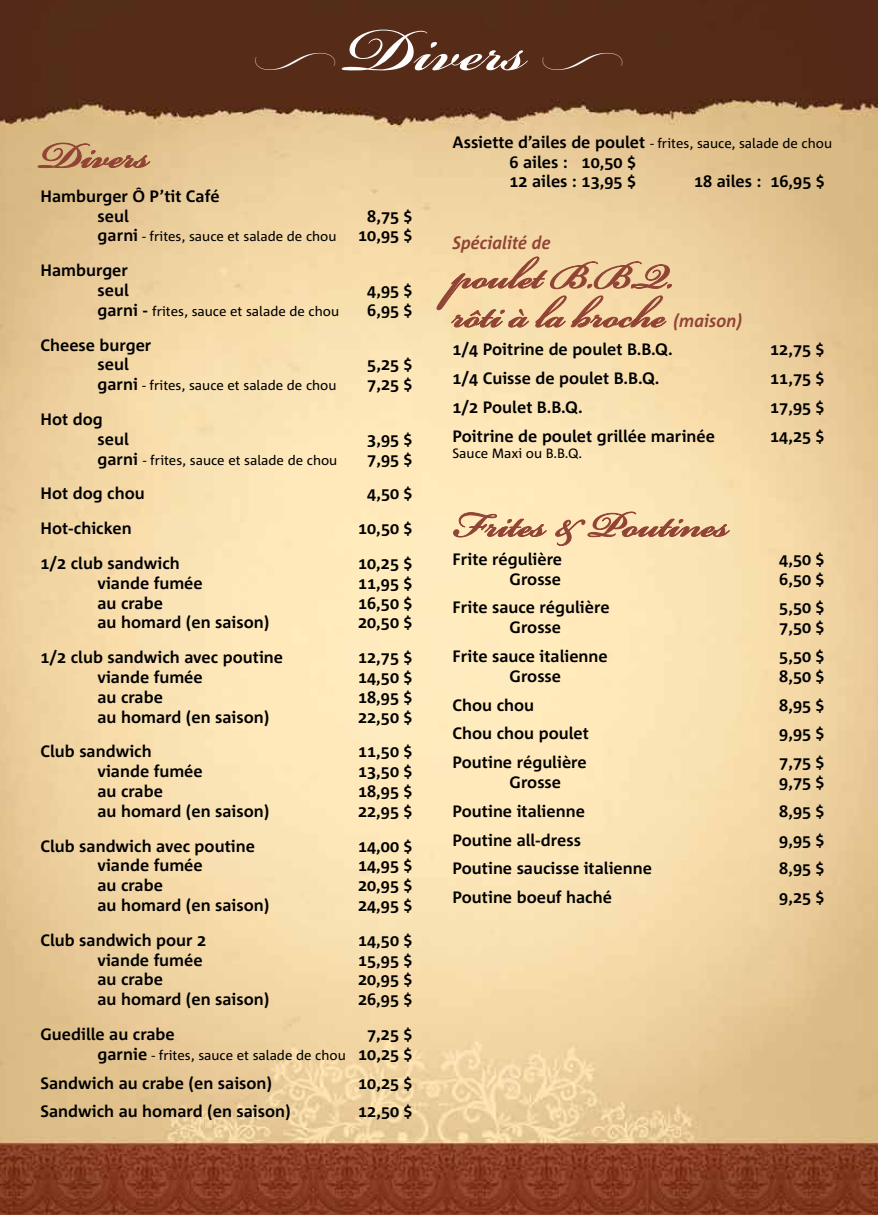
<style>
.page{position:relative;width:878px;height:1215px;background:#fff}
.page>*{position:absolute;margin:0;border:0;box-sizing:border-box;transform-origin:0 0}
.t1{font:90px "Bickham Script MM 700";color:#fff}
.t2{font:54px/39px "Bickham Script MM 700";color:#914436}
.t3{font:36px "Bickham Script MM Or 700";color:#fff}
.t4{font:italic 700 18px "Corpid";color:#914436;scale:.95 1}
.t5{font:700 16.5px/19.8px "Corpid";color:#000}
.t6{font:13.5px "Corpid";color:#000}
.s1{font-weight:700;font-size:16.5px}
</style>
<div class="page">
<img style="left:0;top:0;width:878px;height:1215px">
<svg style="left:37px;top:143px;width:113px;height:25px;background:#cba174"></svg>
<svg style="left:436px;top:256px;width:236px;height:72px;background:#e5c195"></svg>
<svg style="left:453px;top:512px;width:93px;height:26px;background:#e5c39c"></svg>
<svg style="left:554px;top:512px;width:175px;height:34px;background:#e9caa0"></svg>
<h2 class="t2" style="left:40px;top:138px;width:110px">Divers</h2>
<p class="t5" style="left:98px;top:186px;width:123px;text-indent:-57px">Hamburger Ô P’tit Café seul</p>
<h1 class="t1" style="left:346px;top:2px;width:182px">Divers</h1>
<h3 class="t3" style="left:253px;top:43px;width:86px">0</h3>
<h3 class="t3" style="left:540px;top:43px;width:86px">0</h3>
<p class="t5" style="left:367px;top:206px;width:47px">8,75 $</p>
<p class="t6" style="left:452px;top:136px;width:381px"><span class="s1">Assiette d’ailes de poulet</span> - frites, sauce, salade de chou</p>
<p class="t5" style="left:509px;top:152px;width:128px">6 ailes : 10,50 $<br>12 ailes : 13,95 $</p>
<p class="t5" style="left:694px;top:172px;width:132px">18 ailes : 16,95 $</p>
<p class="t6" style="left:98px;top:229px;width:240px"><span class="s1">garni</span> - frites, sauce et salade de chou</p>
<p class="t5" style="left:358px;top:226px;width:56px">10,95 $</p>
<p class="t5" style="left:40px;top:261px;width:90px;text-align:right">Hamburger seul</p>
<p class="t5" style="left:367px;top:281px;width:47px">4,95 $</p>
<p class="t6" style="left:97px;top:304px;width:243px"><span class="s1">garni -</span> frites, sauce et salade de chou</p>
<p class="t5" style="left:367px;top:300px;width:47px">6,95 $</p>
<p class="t5" style="left:97px;top:335px;width:55px;text-indent:-57px">Cheese burger seul</p>
<p class="t5" style="left:367px;top:355px;width:47px">5,25 $</p>
<p class="t6" style="left:97px;top:378px;width:240px"><span class="s1">garni</span> - frites, sauce et salade de chou</p>
<p class="t5" style="left:367px;top:375px;width:47px">7,25 $</p>
<p class="t5" style="left:97px;top:410px;width:33px;text-indent:-57px">Hot dog seul</p>
<p class="t5" style="left:367px;top:429px;width:47px">3,95 $</p>
<p class="t6" style="left:97px;top:453px;width:241px"><span class="s1">garni</span> - frites, sauce et salade de chou</p>
<p class="t5" style="left:367px;top:449px;width:47px">7,95 $</p>
<p class="t5" style="left:40px;top:484px;width:106px">Hot dog chou</p>
<p class="t5" style="left:367px;top:484px;width:47px">4,50 $</p>
<p class="t5" style="left:40px;top:519px;width:93px">Hot-chicken</p>
<p class="t5" style="left:358px;top:519px;width:56px">10,50 $</p>
<p class="t5" style="left:40px;top:554px;width:141px">1/2 club sandwich</p>
<p class="t5" style="left:358px;top:554px;width:56px">10,25 $</p>
<p class="t5" style="left:97px;top:573px;width:107px">viande fumée</p>
<p class="t5" style="left:358px;top:573px;width:56px">11,95 $</p>
<p class="t5" style="left:97px;top:593px;width:67px">au crabe</p>
<p class="t5" style="left:358px;top:593px;width:56px">16,50 $</p>
<p class="t5" style="left:97px;top:613px;width:173px">au homard (en saison)</p>
<p class="t5" style="left:358px;top:613px;width:56px">20,50 $</p>
<p class="t5" style="left:40px;top:648px;width:244px">1/2 club sandwich avec poutine</p>
<p class="t5" style="left:358px;top:648px;width:56px">12,75 $</p>
<p class="t5" style="left:97px;top:668px;width:107px">viande fumée</p>
<p class="t5" style="left:358px;top:668px;width:56px">14,50 $</p>
<p class="t5" style="left:97px;top:687px;width:67px">au crabe</p>
<p class="t5" style="left:358px;top:687px;width:56px">18,95 $</p>
<p class="t5" style="left:97px;top:707px;width:173px">au homard (en saison)</p>
<p class="t5" style="left:358px;top:707px;width:56px">22,50 $</p>
<p class="t5" style="left:40px;top:742px;width:113px">Club sandwich</p>
<p class="t5" style="left:358px;top:742px;width:56px">11,50 $</p>
<p class="t5" style="left:97px;top:762px;width:107px">viande fumée</p>
<p class="t5" style="left:358px;top:762px;width:56px">13,50 $</p>
<p class="t5" style="left:97px;top:782px;width:67px">au crabe</p>
<p class="t5" style="left:358px;top:782px;width:56px">18,95 $</p>
<p class="t5" style="left:97px;top:801px;width:173px">au homard (en saison)</p>
<p class="t5" style="left:358px;top:801px;width:56px">22,95 $</p>
<p class="t5" style="left:40px;top:836px;width:216px">Club sandwich avec poutine</p>
<p class="t5" style="left:358px;top:836px;width:56px">14,00 $</p>
<p class="t5" style="left:97px;top:856px;width:107px">viande fumée</p>
<p class="t5" style="left:358px;top:856px;width:56px">14,95 $</p>
<p class="t5" style="left:97px;top:876px;width:67px">au crabe</p>
<p class="t5" style="left:358px;top:876px;width:56px">20,95 $</p>
<p class="t5" style="left:97px;top:896px;width:173px">au homard (en saison)</p>
<p class="t5" style="left:358px;top:896px;width:56px">24,95 $</p>
<p class="t5" style="left:40px;top:930px;width:167px">Club sandwich pour 2</p>
<p class="t5" style="left:358px;top:930px;width:56px">14,50 $</p>
<p class="t5" style="left:97px;top:950px;width:107px">viande fumée</p>
<p class="t5" style="left:358px;top:950px;width:56px">15,95 $</p>
<p class="t5" style="left:97px;top:970px;width:67px">au crabe</p>
<p class="t5" style="left:358px;top:970px;width:56px">20,95 $</p>
<p class="t5" style="left:97px;top:990px;width:173px">au homard (en saison)</p>
<p class="t5" style="left:358px;top:990px;width:56px">26,95 $</p>
<p class="t5" style="left:40px;top:1025px;width:136px">Guedille au crabe</p>
<p class="t5" style="left:367px;top:1025px;width:47px">7,25 $</p>
<p class="t6" style="left:97px;top:1048px;width:317px"><span class="s1">garnie</span> - frites, sauce et salade de chou <span class="s1">10,25 $</span></p>
<p class="t5" style="left:40px;top:1073px;width:233px">Sandwich au crabe (en saison)</p>
<p class="t5" style="left:358px;top:1073px;width:56px">10,25 $</p>
<p class="t5" style="left:40px;top:1102px;width:252px">Sandwich au homard (en saison)</p>
<p class="t5" style="left:358px;top:1102px;width:56px">12,50 $</p>
<p class="t4" style="left:452px;top:233px;width:105px">Spécialité de</p>
<h2 class="t2" style="left:452px;top:259px;width:223px">poulet B.B.Q. rôti à la broche</h2>
<p class="t4" style="left:673px;top:311px;width:74px">(maison)</p>
<p class="t5" style="left:452px;top:340px;width:222px">1/4 Poitrine de poulet B.B.Q.</p>
<p class="t5" style="left:770px;top:340px;width:56px">12,75 $</p>
<p class="t5" style="left:452px;top:369px;width:208px">1/4 Cuisse de poulet B.B.Q.</p>
<p class="t5" style="left:770px;top:369px;width:56px">11,75 $</p>
<p class="t5" style="left:452px;top:398px;width:132px">1/2 Poulet B.B.Q.</p>
<p class="t5" style="left:770px;top:398px;width:56px">17,95 $</p>
<p class="t5" style="left:452px;top:426px;width:264px">Poitrine de poulet grillée marinée</p>
<p class="t5" style="left:770px;top:426px;width:56px">14,25 $</p>
<p class="t6" style="left:452px;top:446px;width:131px">Sauce Maxi ou B.B.Q.</p>
<h2 class="t2" style="left:452px;top:507px;width:277px">Frites &amp; Poutines</h2>
<p class="t5" style="left:452px;top:549px;width:111px">Frite régulière</p>
<p class="t5" style="left:779px;top:549px;width:47px">4,50 $</p>
<p class="t5" style="left:509px;top:569px;width:53px">Grosse</p>
<p class="t5" style="left:779px;top:569px;width:47px">6,50 $</p>
<p class="t5" style="left:452px;top:598px;width:159px">Frite sauce régulière</p>
<p class="t5" style="left:779px;top:598px;width:47px">5,50 $</p>
<p class="t5" style="left:509px;top:618px;width:53px">Grosse</p>
<p class="t5" style="left:779px;top:618px;width:47px">7,50 $</p>
<p class="t5" style="left:452px;top:647px;width:157px">Frite sauce italienne</p>
<p class="t5" style="left:779px;top:647px;width:47px">5,50 $</p>
<p class="t5" style="left:509px;top:666px;width:53px">Grosse</p>
<p class="t5" style="left:779px;top:666px;width:47px">8,50 $</p>
<p class="t5" style="left:452px;top:695px;width:83px">Chou chou</p>
<p class="t5" style="left:779px;top:695px;width:47px">8,95 $</p>
<p class="t5" style="left:452px;top:724px;width:138px">Chou chou poulet</p>
<p class="t5" style="left:779px;top:724px;width:47px">9,95 $</p>
<p class="t5" style="left:452px;top:753px;width:136px">Poutine régulière</p>
<p class="t5" style="left:779px;top:753px;width:47px">7,75 $</p>
<p class="t5" style="left:509px;top:773px;width:53px">Grosse</p>
<p class="t5" style="left:779px;top:773px;width:47px">9,75 $</p>
<p class="t5" style="left:452px;top:801px;width:134px">Poutine italienne</p>
<p class="t5" style="left:779px;top:801px;width:47px">8,95 $</p>
<p class="t5" style="left:452px;top:830px;width:130px">Poutine all-dress</p>
<p class="t5" style="left:779px;top:830px;width:47px">9,95 $</p>
<p class="t5" style="left:452px;top:859px;width:201px">Poutine saucisse italienne</p>
<p class="t5" style="left:779px;top:859px;width:47px">8,95 $</p>
<p class="t5" style="left:452px;top:888px;width:161px">Poutine boeuf haché</p>
<p class="t5" style="left:779px;top:888px;width:47px">9,25 $</p>
</div>
